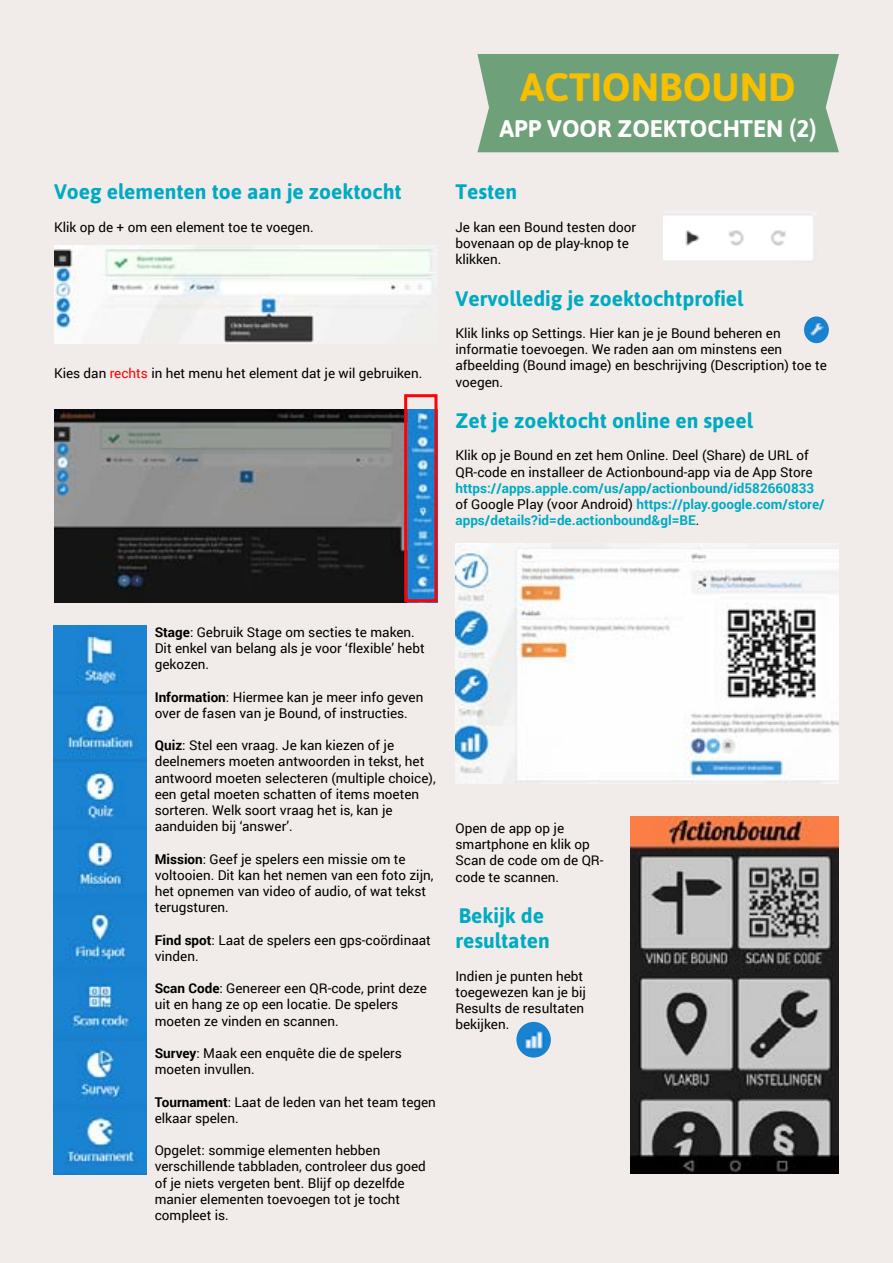
<style>
.page{position:relative;width:893px;height:1263px;background:#f1ece9}
.page>*{position:absolute;margin:0;border:0;box-sizing:border-box;transform-origin:0 0}
.t1{font:700 39.6px "Asap";color:#f6bf00}
.t2{font:700 24px "Asap";color:#fff}
.t3{font:700 21px/25.2px "Asap";color:#00aac2}
.t4{font:13.5px/16.2px "Roboto";color:#000}
.t5{font:700 13.5px/16.2px "Roboto";color:#00aac2}
.s1{color:#ff0101}
.s2{font-weight:400;color:#000}
.s3{font-weight:700}
</style>
<div class="page">
<div style="left:477px;top:54px;width:362px;height:98px;background:#6ea079"></div>
<img style="left:54px;top:245px;width:383px;height:98px">
<img style="left:54px;top:409px;width:379px;height:193px">
<div style="left:404px;top:394px;width:33px;height:208px;border:3px solid #ff0101"></div>
<img style="left:54px;top:625px;width:92px;height:550px">
<img style="left:664px;top:215px;width:149px;height:46px">
<img style="left:804px;top:316px;width:25px;height:27px">
<img style="left:456px;top:543px;width:383px;height:240px">
<img style="left:630px;top:816px;width:209px;height:358px">
<img style="left:516px;top:1022px;width:35px;height:35px">
<h3 class="t3" style="left:54px;top:179px;width:349px">Voeg elementen toe aan je zoektocht</h3>
<p class="t4" style="left:54px;top:218px;width:261px">Klik op de + om een element toe te voegen.</p>
<p class="t4" style="left:54px;top:364px;width:370px">Kies dan <span class="s1">rechts</span> in het menu het element dat je wil gebruiken.</p>
<h1 class="t1" style="left:520px;top:61px;width:277px">ACTIONBOUND</h1>
<h2 class="t2" style="left:499px;top:112px;width:319px">APP VOOR ZOEKTOCHTEN (2)</h2>
<h3 class="t3" style="left:455px;top:179px;width:63px">Testen</h3>
<p class="t4" style="left:455px;top:218px;width:182px">Je kan een Bound testen door bovenaan op de play-knop te klikken.</p>
<h3 class="t3" style="left:455px;top:285px;width:289px">Vervolledig je zoektochtprofiel</h3>
<p class="t4" style="left:455px;top:324px;width:373px">Klik links op Settings. Hier kan je je Bound beheren en informatie toevoegen. We raden aan om minstens een afbeelding (Bound image) en beschrijving (Description) toe te voegen.</p>
<h3 class="t3" style="left:455px;top:407px;width:299px">Zet je zoektocht online en speel</h3>
<p class="t4" style="left:455px;top:447px;width:358px">Klik op je Bound en zet hem Online. Deel (Share) de URL of<br>QR-code en installeer de Actionbound-app via de App Store</p>
<p class="t5" style="left:455px;top:479px;width:371px">https://apps.apple.com/us/app/actionbound/id582660833 <span class="s2">of Google Play (voor Android)</span> https://play.google.com/store/ apps/details?id=de.actionbound&amp;gl=BE<span class="s2">.</span></p>
<p class="t4" style="left:155px;top:623px;width:272px"><span class="s3">Stage</span>: Gebruik Stage om secties te maken.<br>Dit enkel van belang als je voor ‘flexible’ hebt gekozen.</p>
<p class="t4" style="left:155px;top:688px;width:270px"><span class="s3">Information</span>: Hiermee kan je meer info geven over de fasen van je Bound, of instructies.</p>
<p class="t4" style="left:155px;top:737px;width:283px"><span class="s3">Quiz</span>: Stel een vraag. Je kan kiezen of je deelnemers moeten antwoorden in tekst, het antwoord moeten selecteren (multiple choice), een getal moeten schatten of items moeten sorteren. Welk soort vraag het is, kan je aanduiden bij ‘answer’.</p>
<p class="t4" style="left:155px;top:850px;width:280px"><span class="s3">Mission</span>: Geef je spelers een missie om te voltooien. Dit kan het nemen van een foto zijn, het opnemen van video of audio, of wat tekst terugsturen.</p>
<p class="t4" style="left:155px;top:931px;width:278px"><span class="s3">Find spot</span>: Laat de spelers een gps-coördinaat vinden.</p>
<p class="t4" style="left:155px;top:980px;width:274px"><span class="s3">Scan Code</span>: Genereer een QR-code, print deze uit en hang ze op een locatie. De spelers moeten ze vinden en scannen.</p>
<p class="t4" style="left:155px;top:1044px;width:249px"><span class="s3">Survey</span>: Maak een enquête die de spelers moeten invullen.</p>
<p class="t4" style="left:155px;top:1093px;width:283px"><span class="s3">Tournament</span>: Laat de leden van het team tegen elkaar spelen.</p>
<p class="t4" style="left:155px;top:1142px;width:273px">Opgelet: sommige elementen hebben verschillende tabbladen, controleer dus goed of je niets vergeten bent. Blijf op dezelfde manier elementen toevoegen tot je tocht compleet is.</p>
<p class="t4" style="left:455px;top:819px;width:150px">Open de app op je smartphone en klik op<br>Scan de code om de QR&shy;code te scannen.</p>
<h3 class="t3" style="left:455px;top:902px;width:96px">Bekijk de resultaten</h3>
<p class="t4" style="left:455px;top:967px;width:132px">Indien je punten hebt toegewezen kan je bij<br>Results de resultaten bekijken.</p>
</div>
